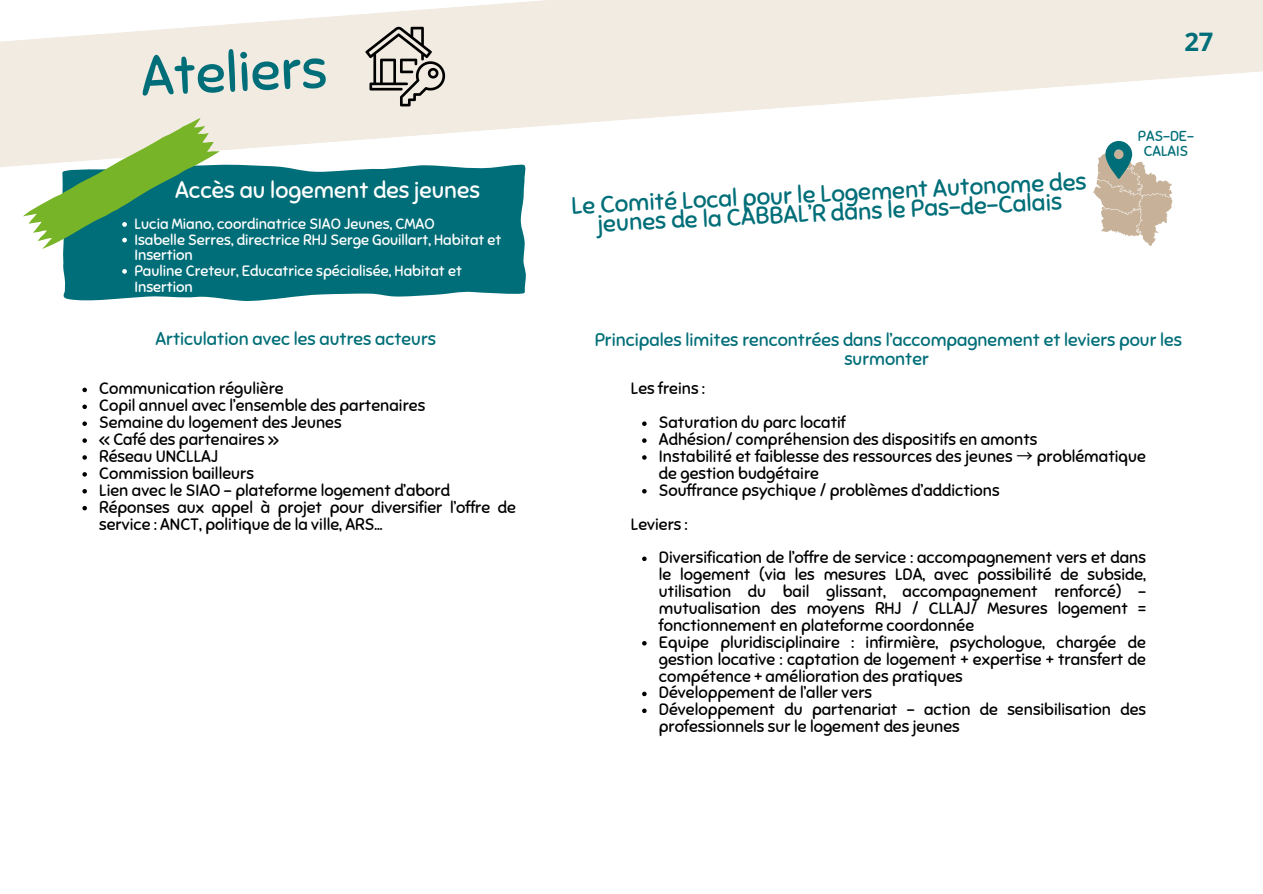
<style>
.page{position:relative;width:1263px;height:894px;background:#fff}
.page>*{position:absolute;margin:0;border:0;box-sizing:border-box;transform-origin:0 0}
.t1{font:55.65px "Sniglet";color:#006e78}
.t2{font:700 25.5px "Open Sans";color:#006e78}
.t3{font:24px/19.2px "Sniglet";color:#006e78;text-align:center}
.t4{font:23.1px "Sniglet";color:#fff}
.t5{font:18px/19.2px "Sniglet";color:#006e78;text-align:center}
.t6{font:16.5px/16.8px "Sniglet";color:#000}
.t7{font:15px/15.6px "Sniglet";color:#fff}
.t8{font:14.4px/15.3px "Sniglet";color:#006e78;text-align:center}
.s1{font-family:"Noto Sans CJ Ksc"}
</style>
<div class="page">
<svg style="left:0;top:0;width:1263px;height:167px;fill:#f1ebe2"></svg>
<svg style="left:63px;top:164px;width:464px;height:137px;background:#127881"></svg>
<svg style="left:23px;top:118px;width:197px;height:131px;background:#7db28a"></svg>
<svg style="left:122px;top:269px;width:5px;height:5px"></svg>
<svg style="left:82px;top:387px;width:5px;height:5px"></svg>
<svg style="left:82px;top:404px;width:5px;height:5px"></svg>
<svg style="left:82px;top:421px;width:5px;height:5px"></svg>
<svg style="left:82px;top:438px;width:5px;height:4px"></svg>
<svg style="left:82px;top:455px;width:5px;height:4px"></svg>
<svg style="left:82px;top:472px;width:5px;height:4px"></svg>
<svg style="left:82px;top:489px;width:5px;height:4px"></svg>
<svg style="left:82px;top:505px;width:5px;height:5px"></svg>
<svg style="left:642px;top:421px;width:5px;height:5px"></svg>
<svg style="left:642px;top:438px;width:5px;height:4px"></svg>
<svg style="left:642px;top:455px;width:5px;height:4px"></svg>
<svg style="left:642px;top:489px;width:5px;height:4px"></svg>
<svg style="left:642px;top:556px;width:5px;height:5px"></svg>
<svg style="left:642px;top:641px;width:5px;height:4px"></svg>
<svg style="left:642px;top:691px;width:5px;height:5px"></svg>
<svg style="left:642px;top:708px;width:5px;height:4px"></svg>
<svg style="left:1092px;top:141px;width:80px;height:105px"></svg>
<svg style="left:365px;top:27px;width:80px;height:79px;background:#b7b2ac"></svg>
<h5 class="t1" style="left:139px;top:43px;width:188px;rotate:-3deg">Ateliers</h5>
<p class="t4" style="left:175px;top:176px;width:306px">Accès au logement des jeunes</p>
<h1 class="t7" style="left:134px;top:216px;width:302px">Lucia Miano, coordinatrice SIAO Jeunes, CMAO</h1>
<p class="t7" style="left:134px;top:232px;width:369px">Isabelle Serres, directrice RHJ Serge Gouillart, Habitat et<br>Insertion</p>
<h3 class="t7" style="left:134px;top:263px;width:329px">Pauline Creteur, Educatrice spécialisée, Habitat et<br>Insertion</h3>
<p class="t5" style="left:155px;top:329px;width:282px">Articulation avec les autres acteurs</p>
<p class="t6" style="left:99px;top:380px;width:186px">Communication régulière</p>
<h3 class="t6" style="left:99px;top:397px;width:328px">Copil annuel avec l’ensemble des partenaires</h3>
<p class="t6" style="left:99px;top:414px;width:244px">Semaine du logement des Jeunes</p>
<p class="t6" style="left:99px;top:431px;width:181px">« Café des partenaires »</p>
<p class="t6" style="left:99px;top:448px;width:120px">Réseau UNCLLAJ</p>
<h4 class="t6" style="left:99px;top:465px;width:156px">Commission bailleurs</h4>
<h4 class="t6" style="left:99px;top:481px;width:352px">Lien avec le SIAO – plateforme logement d’abord</h4>
<p class="t6" style="left:99px;top:498px;width:418px">Réponses aux appel à projet pour diversifier l’offre de service : ANCT, politique de la ville, ARS…</p>
<h2 class="t2" style="left:1184px;top:24px;width:31px">27</h2>
<h4 class="t3" style="left:571px;top:197px;width:517px;rotate:-3deg">Le Comité Local pour le Logement Autonome des jeunes de la CABBAL’R dans le Pas-de-Calais</h4>
<h4 class="t8" style="left:1138px;top:128px;width:57px">PAS-DE-<br>CALAIS</h4>
<p class="t5" style="left:595px;top:330px;width:589px">Principales limites rencontrées dans l’accompagnement et leviers pour les surmonter</p>
<p class="t6" style="left:631px;top:380px;width:75px">Les freins :</p>
<p class="t6" style="left:659px;top:414px;width:188px">Saturation du parc locatif</p>
<p class="t6" style="left:659px;top:431px;width:380px">Adhésion/ compréhension des dispositifs en amonts</p>
<p class="t6" style="left:659px;top:448px;width:489px">Instabilité et faiblesse des ressources des jeunes <span class="s1">→</span> problématique de gestion budgétaire</p>
<p class="t6" style="left:659px;top:481px;width:342px">Souffrance psychique / problèmes d’addictions</p>
<p class="t6" style="left:631px;top:515px;width:58px">Leviers :</p>
<h4 class="t6" style="left:659px;top:549px;width:489px;text-align:justify">Diversification de l’offre de service : accompagnement vers et dans le logement (via les mesures LDA, avec possibilité de subside, utilisation du bail glissant, accompagnement renforcé) – mutualisation des moyens RHJ / CLLAJ/ Mesures logement = fonctionnement en plateforme coordonnée</h4>
<p class="t6" style="left:659px;top:633px;width:489px;text-align:justify">Equipe pluridisciplinaire : infirmière, psychologue, chargée de gestion locative : captation de logement + expertise + transfert de compétence + amélioration des pratiques</p>
<p class="t6" style="left:659px;top:684px;width:215px">Développement de l’aller vers</p>
<p class="t6" style="left:659px;top:701px;width:489px">Développement du partenariat – action de sensibilisation des professionnels sur le logement des jeunes</p>
</div>
